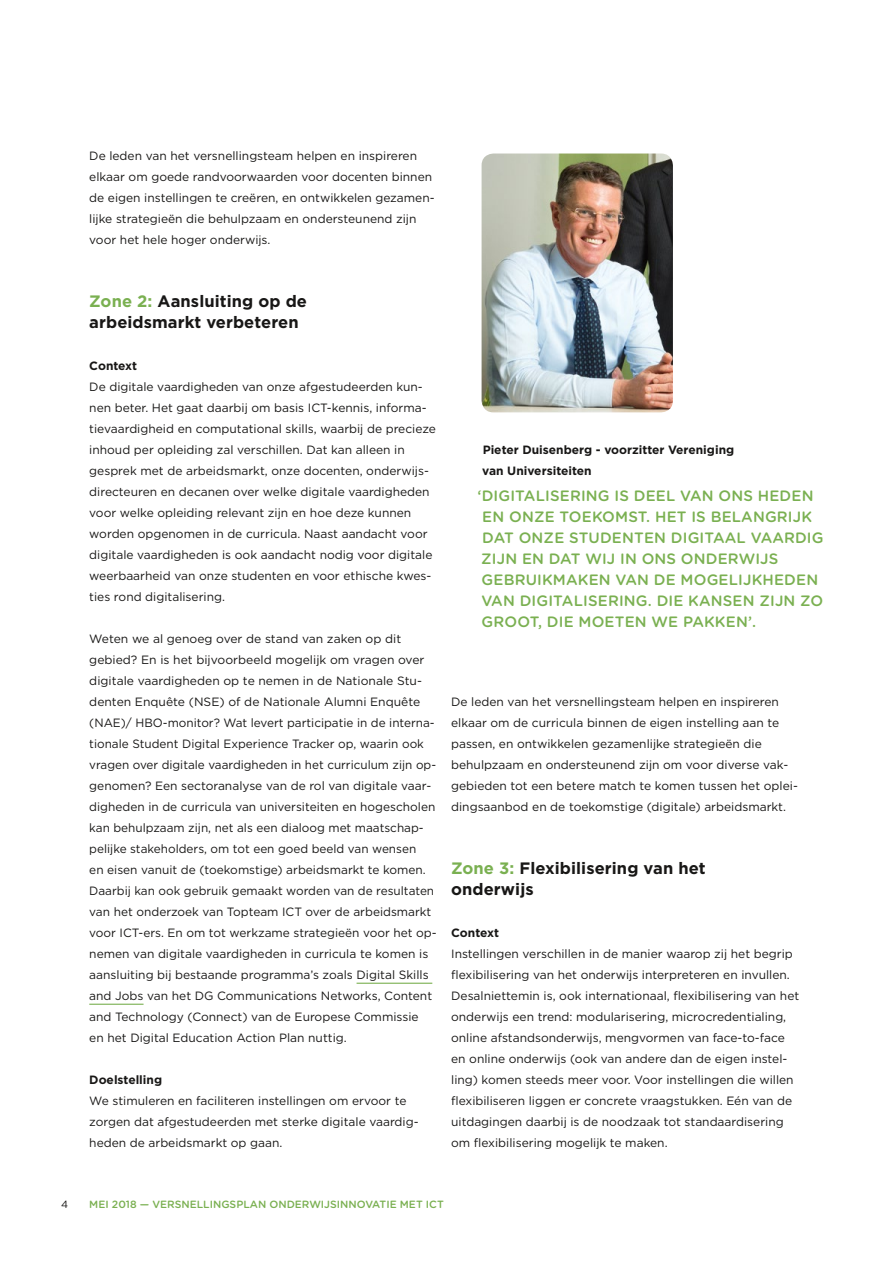
<style>
.page{position:relative;width:893px;height:1263px;background:#fff}
.page>*{position:absolute;margin:0;border:0;box-sizing:border-box;transform-origin:0 0}
.t1{font:700 16.5px/21px "Gotham";letter-spacing:.005em;color:#181716}
.t2{font:500 15px/21px "Gotham Rounded";letter-spacing:.01em;color:#7ab051}
.t3{font:12px/21px "Gotham";color:#181716}
.t4{font:700 12px/21px "Gotham";color:#181716}
.t5{font:500 10.5px "Gotham Rounded";color:#7ab051}
.t6{font:10.5px "Gotham Rounded";color:#181716}
.s1{color:#7ab051}
</style>
<div class="page">
<hr style="left:357px;top:983px;width:75px;height:1px;background:#7ab051">
<hr style="left:89px;top:1004px;width:55px;height:1px;background:#7ab051">
<img style="left:482px;top:153px;width:191px;height:259px">
<p class="t3" style="left:89px;top:145px;width:347px">De leden van het versnellingsteam helpen en inspireren elkaar om goede randvoorwaarden voor docenten binnen de eigen instellingen te creëren, en ontwikkelen gezamen&shy;lijke strategieën die behulpzaam en ondersteunend zijn voor het hele hoger onderwijs.</p>
<h1 class="t1" style="left:89px;top:291px;width:219px"><span class="s1">Zone 2:</span> Aansluiting op de arbeidsmarkt verbeteren</h1>
<p class="t4" style="left:89px;top:356px;width:49px">Context</p>
<p class="t3" style="left:89px;top:376px;width:348px">De digitale vaardigheden van onze afgestudeerden kun&shy;nen beter. Het gaat daarbij om basis ICT-kennis, informa&shy;tievaardigheid en computational skills, waarbij de precieze inhoud per opleiding zal verschillen. Dat kan alleen in gesprek met de arbeidsmarkt, onze docenten, onderwijs&shy;directeuren en decanen over welke digitale vaardigheden voor welke opleiding relevant zijn en hoe deze kunnen worden opgenomen in de curricula. Naast aandacht voor digitale vaardigheden is ook aandacht nodig voor digitale weerbaarheid van onze studenten en voor ethische kwes&shy;ties rond digitalisering.</p>
<p class="t3" style="left:89px;top:628px;width:349px">Weten we al genoeg over de stand van zaken op dit gebied? En is het bijvoorbeeld mogelijk om vragen over digitale vaardigheden op te nemen in de Nationale Stu&shy;denten Enquête (NSE) of de Nationale Alumni Enquête (NAE)/ HBO-monitor? Wat levert participatie in de interna&shy;tionale Student Digital Experience Tracker op, waarin ook vragen over digitale vaardigheden in het curriculum zijn op&shy;genomen? Een sectoranalyse van de rol van digitale vaar&shy;digheden in de curricula van universiteiten en hogescholen kan behulpzaam zijn, net als een dialoog met maatschap&shy;pelijke stakeholders, om tot een goed beeld van wensen<br>en eisen vanuit de (toekomstige) arbeidsmarkt te komen.<br>Daarbij kan ook gebruik gemaakt worden van de resultaten van het onderzoek van Topteam ICT over de arbeidsmarkt voor ICT-ers. En om tot werkzame strategieën voor het op&shy;nemen van digitale vaardigheden in curricula te komen is aansluiting bij bestaande programma’s zoals Digital Skills and Jobs van het DG Communications Networks, Content and Technology (Connect) van de Europese Commissie<br>en het Digital Education Action Plan nuttig.</p>
<p class="t4" style="left:89px;top:1070px;width:74px">Doelstelling</p>
<p class="t3" style="left:89px;top:1090px;width:331px">We stimuleren en faciliteren instellingen om ervoor te zorgen dat afgestudeerden met sterke digitale vaardig&shy;heden de arbeidsmarkt op gaan.</p>
<p class="t4" style="left:482px;top:440px;width:254px">Pieter Duisenberg - voorzitter Vereniging van Universiteiten</p>
<p class="t2" style="left:477px;top:484px;width:348px">‘DIGITALISERING IS DEEL VAN ONS HEDEN EN ONZE TOEKOMST. HET IS BELANGRIJK DAT ONZE STUDENTEN DIGITAAL VAARDIG ZIJN EN DAT WIJ IN ONS ONDERWIJS GEBRUIKMAKEN VAN DE MOGELIJKHEDEN VAN DIGITALISERING. DIE KANSEN ZIJN ZO GROOT, DIE MOETEN WE PAKKEN’.</p>
<p class="t3" style="left:451px;top:691px;width:348px">De leden van het versnellingsteam helpen en inspireren elkaar om de curricula binnen de eigen instelling aan te passen, en ontwikkelen gezamenlijke strategieën die behulpzaam en ondersteunend zijn om voor diverse vak&shy;gebieden tot een betere match te komen tussen het oplei&shy;dingsaanbod en de toekomstige (digitale) arbeidsmarkt.</p>
<h1 class="t1" style="left:451px;top:858px;width:256px"><span class="s1">Zone 3:</span> Flexibilisering van het onderwijs</h1>
<p class="t4" style="left:451px;top:923px;width:49px">Context</p>
<p class="t3" style="left:451px;top:943px;width:350px">Instellingen verschillen in de manier waarop zij het begrip flexibilisering van het onderwijs interpreteren en invullen.<br>Desalniettemin is, ook internationaal, flexibilisering van het onderwijs een trend: modularisering, microcredentialing, online afstandsonderwijs, mengvormen van face-to-face en online onderwijs (ook van andere dan de eigen instel&shy;ling) komen steeds meer voor. Voor instellingen die willen flexibiliseren liggen er concrete vraagstukken. Eén van de uitdagingen daarbij is de noodzaak tot standaardisering om flexibilisering mogelijk te maken.</p>
<p class="t6" style="left:61px;top:1197px;width:9px">4</p>
<p class="t5" style="left:89px;top:1196px;width:356px">MEI 2018 — VERSNELLINGSPLAN ONDERWIJSINNOVATIE MET ICT</p>
</div>
